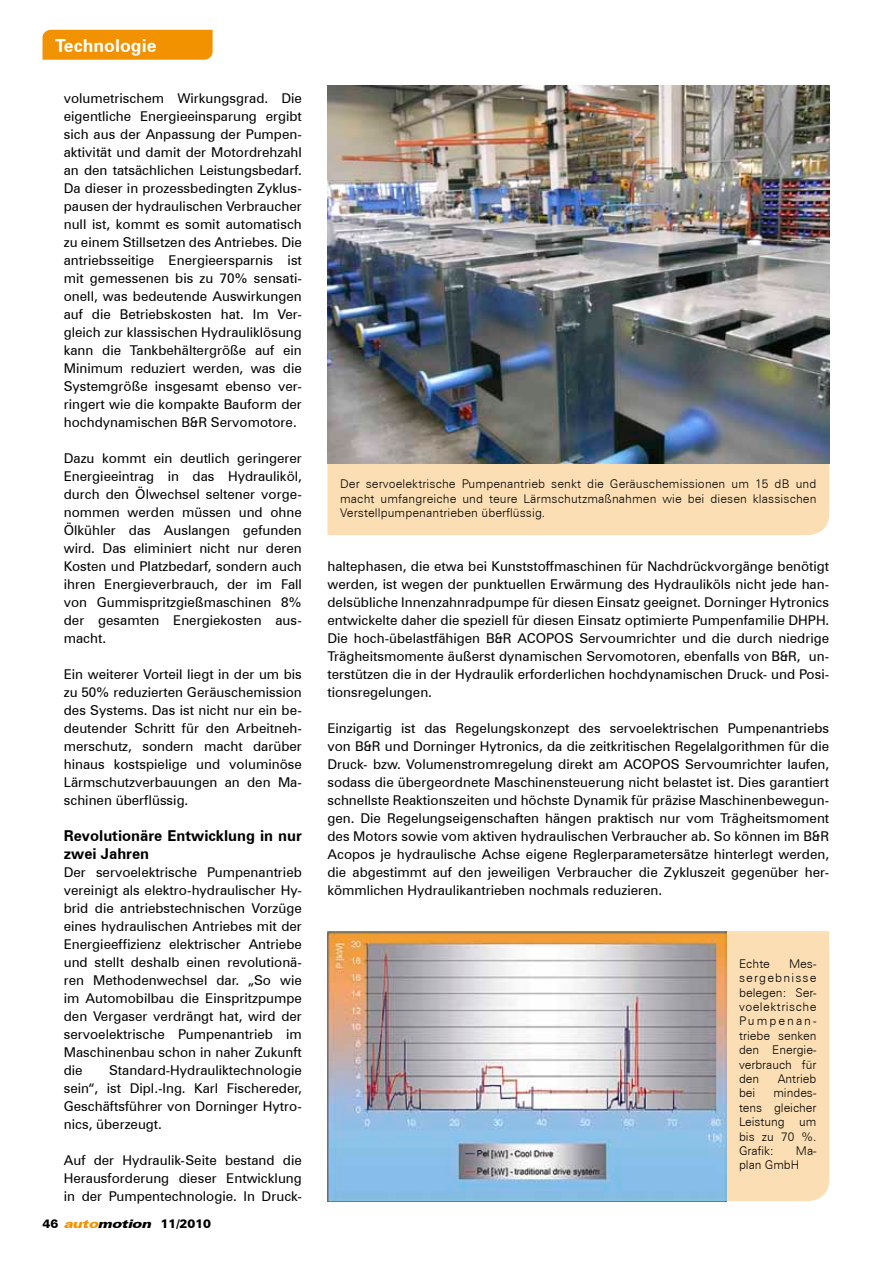
<style>
.page{position:relative;width:893px;height:1263px;background:#fff}
.page>*{position:absolute;margin:0;border:0;box-sizing:border-box;transform-origin:0 0}
.t1{font:700 18px "Zurich BT";color:#fff}
.t2{font:700 15px/18px "Zurich BT";color:#000}
.t3{font:13.5px/18px "Zurich BT";color:#000;text-align:justify}
.t4{font:300 12px/14.4px "Zurich BT";color:#000;text-align:justify}
.t5{font:900 12px "Zurich BT";color:#000}
.s1{font-style:italic;font-stretch:expanded;color:#f29200}
.s2{font-style:italic;font-stretch:expanded}
</style>
<div class="page">
<div style="left:726px;top:931px;width:103px;height:270px;background:#fbdeb3"></div>
<img style="left:327px;top:931px;width:399px;height:270px">
<div style="left:327px;top:463px;width:502px;height:72px;background:#fbdeb3"></div>
<img style="left:327px;top:85px;width:502px;height:378px">
<div style="left:43px;top:30px;width:170px;height:30px;background:#f29200"></div>
<h1 class="t1" style="left:55px;top:34px;width:103px">Technologie</h1>
<p class="t3" style="left:64px;top:89px;width:240px">volumetrischem Wirkungsgrad. Die eigentliche Energieeinsparung ergibt sich aus der Anpassung der Pumpen&shy;aktivität und damit der Motordrehzahl an den tatsächlichen Leistungsbedarf.<br>Da dieser in prozessbedingten Zyklus&shy;pausen der hydraulischen Verbraucher null ist, kommt es somit automatisch zu einem Stillsetzen des Antriebes. Die antriebsseitige Energieersparnis ist mit gemessenen bis zu 70% sensati&shy;onell, was bedeutende Auswirkungen auf die Betriebskosten hat. Im Ver&shy;gleich zur klassischen Hydrauliklösung kann die Tankbehältergröße auf ein Minimum reduziert werden, was die Systemgröße insgesamt ebenso ver&shy;ringert wie die kompakte Bauform der hochdynamischen B&amp;R Servomotore.</p>
<p class="t3" style="left:64px;top:449px;width:240px">Dazu kommt ein deutlich geringerer Energieeintrag in das Hydrauliköl, durch den Ölwechsel seltener vorge&shy;nommen werden müssen und ohne Ölkühler das Auslangen gefunden wird. Das eliminiert nicht nur deren Kosten und Platzbedarf, sondern auch ihren Energieverbrauch, der im Fall von Gummispritzgießmaschinen 8% der gesamten Energiekosten aus&shy;macht.</p>
<p class="t3" style="left:64px;top:665px;width:240px">Ein weiterer Vorteil liegt in der um bis zu 50% reduzierten Geräuschemission des Systems. Das ist nicht nur ein be&shy;deutender Schritt für den Arbeitneh&shy;merschutz, sondern macht darüber hinaus kostspielige und voluminöse Lärmschutzverbauungen an den Ma&shy;schinen überflüssig.</p>
<p class="t2" style="left:64px;top:827px;width:240px">Revolutionäre Entwicklung in nur zwei Jahren</p>
<p class="t3" style="left:64px;top:863px;width:240px">Der servoelektrische Pumpenantrieb vereinigt als elektro-hydraulischer Hy&shy;brid die antriebstechnischen Vorzüge eines hydraulischen Antriebes mit der Energieeffizienz elektrischer Antriebe und stellt deshalb einen revolutionä&shy;ren Methodenwechsel dar. „So wie im Automobilbau die Einspritzpumpe den Vergaser verdrängt hat, wird der servoelektrische Pumpenantrieb im Maschinenbau schon in naher Zukunft die</p>
<p class="t3" style="left:64px;top:1061px;width:240px;text-indent:45px">Standard-Hydrauliktechnologie sein“, ist Dipl.-Ing. Karl Fischereder, Geschäftsführer von Dorninger Hytro&shy;nics, überzeugt.</p>
<p class="t3" style="left:64px;top:1151px;width:240px">Auf der Hydraulik-Seite bestand die Herausforderung dieser Entwicklung in der Pumpentechnologie. In Druck-</p>
<p class="t5" style="left:43px;top:1217px;width:170px">4 6 <span class="s1">auto</span><span class="s2">motion</span> 1 1 / 2 0 1 0</p>
<p class="t4" style="left:340px;top:477px;width:478px">Der servoelektrische Pumpenantrieb senkt die Geräuschemissionen um 15 dB und macht umfangreiche und teure Lärmschutzmaßnahmen wie bei diesen klassischen Verstellpumpenantrieben überflüssig.</p>
<p class="t3" style="left:327px;top:557px;width:503px">haltephasen, die etwa bei Kunststoffmaschinen für Nachdrückvorgänge benötigt werden, ist wegen der punktuellen Erwärmung des Hydrauliköls nicht jede han&shy;delsübliche Innenzahnradpumpe für diesen Einsatz geeignet. Dorninger Hytronics entwickelte daher die speziell für diesen Einsatz optimierte Pumpenfamilie DHPH.<br>Die hoch-übelastfähigen B&amp;R ACOPOS Servoumrichter und die durch niedrige Trägheitsmomente äußerst dynamischen Servomotoren, ebenfalls von B&amp;R, un&shy;terstützen die in der Hydraulik erforderlichen hochdynamischen Druck- und Posi&shy;tionsregelungen.</p>
<p class="t3" style="left:327px;top:719px;width:503px">Einzigartig ist das Regelungskonzept des servoelektrischen Pumpenantriebs von B&amp;R und Dorninger Hytronics, da die zeitkritischen Regelalgorithmen für die Druck- bzw. Volumenstromregelung direkt am ACOPOS Servoumrichter laufen, sodass die übergeordnete Maschinensteuerung nicht belastet ist. Dies garantiert schnellste Reaktionszeiten und höchste Dynamik für präzise Maschinenbewegun&shy;gen. Die Regelungseigenschaften hängen praktisch nur vom Trägheitsmoment des Motors sowie vom aktiven hydraulischen Verbraucher ab. So können im B&amp;R Acopos je hydraulische Achse eigene Reglerparametersätze hinterlegt werden, die abgestimmt auf den jeweiligen Verbraucher die Zykluszeit gegenüber her&shy;kömmlichen Hydraulikantrieben nochmals reduzieren.</p>
<p class="t4" style="left:739px;top:956px;width:79px;text-indent:50px">Mes&shy;sergebnisse belegen: Ser&shy;voelektrische Pumpenan&shy;triebe senken den Energie&shy;verbrauch für den</p>
<p class="t4" style="left:739px;top:956px;width:32px">Echte</p>
<p class="t4" style="left:778px;top:1071px;width:40px">Antrieb</p>
<p class="t4" style="left:739px;top:1086px;width:79px;text-indent:34px">mindes&shy;tens gleicher Leistung um bis zu 70 %.<br>Grafik:</p>
<p class="t4" style="left:739px;top:1086px;width:18px">bei</p>
<p class="t4" style="left:739px;top:1143px;width:79px;text-indent:57px">Ma&shy;plan GmbH</p>
</div>
